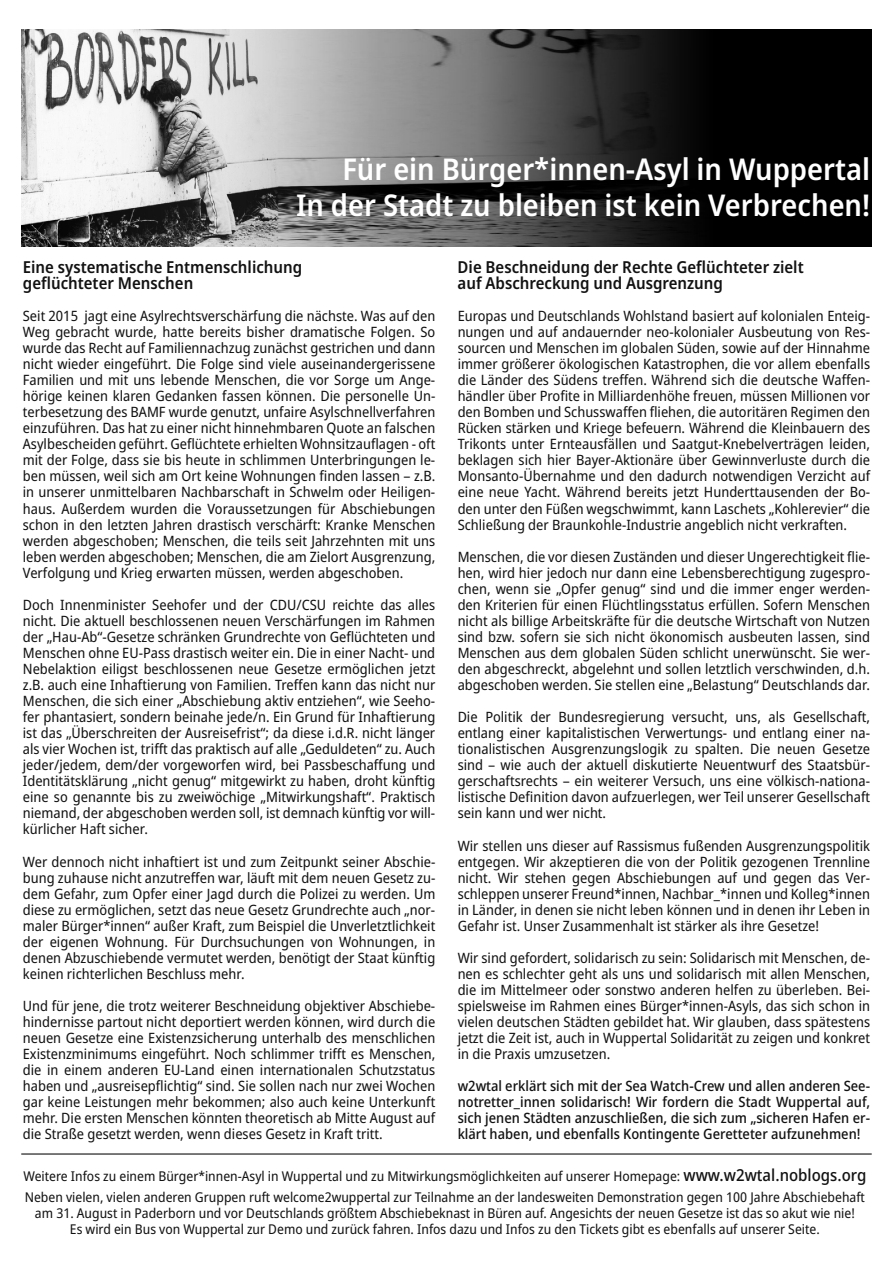
<style>
.page{position:relative;width:893px;height:1263px;background:#fff}
.page>*{position:absolute;margin:0;border:0;box-sizing:border-box;transform-origin:0 0}
.t1{font:600 semi-condensed 30px/36px "Noto Sans";color:#fff;text-align:right}
.t2{font:600 semi-condensed 16.5px/16px "Noto Sans";color:#121212}
.t3{font:semi-condensed 14.25px/16px "Noto Sans";color:#121212;text-align:justify}
.t4{font:500 semi-condensed 14.25px/16px "Noto Sans";color:#121212;text-align:justify}
.t5{font:semi-condensed 13.5px/21px "Noto Sans";color:#121212}
.s1{font-weight:500;font-size:16.5px}
</style>
<div class="page">
<img style="left:21px;top:30px;width:851px;height:216px">
<hr style="left:21px;top:1153px;width:851px;height:1px;background:#121212">
<h1 class="t1" style="left:296px;top:152px;width:576px">Für ein Bürger*innen-Asyl in Wuppertal<br>In der Stadt zu bleiben ist kein Verbrechen!</h1>
<p class="t2" style="left:458px;top:259px;width:348px">Die Beschneidung der Rechte Geflüchteter zielt auf Abschreckung und Ausgrenzung</p>
<p class="t3" style="left:458px;top:308px;width:414px">Europas und Deutschlands Wohlstand basiert auf kolonialen Enteig&shy;nungen und auf andauernder neo-kolonialer Ausbeutung von Res&shy;sourcen und Menschen im globalen Süden, sowie auf der Hinnahme immer größerer ökologischen Katastrophen, die vor allem ebenfalls die Länder des Südens treffen. Während sich die deutsche Waffen&shy;händler über Profite in Milliardenhöhe freuen, müssen Millionen vor den Bomben und Schusswaffen fliehen, die autoritären Regimen den Rücken stärken und Kriege befeuern. Während die Kleinbauern des Trikonts unter Ernteausfällen und Saatgut-Knebelverträgen leiden, beklagen sich hier Bayer-Aktionäre über Gewinnverluste durch die Monsanto-Übernahme und den dadurch notwendigen Verzicht auf eine neue Yacht. Während bereits jetzt Hunderttausenden der Bo&shy;den unter den Füßen wegschwimmt, kann Laschets „Kohlerevier“ die Schließung der Braunkohle-Industrie angeblich nicht verkraften.</p>
<p class="t3" style="left:458px;top:549px;width:414px">Menschen, die vor diesen Zuständen und dieser Ungerechtigkeit flie&shy;hen, wird hier jedoch nur dann eine Lebensberechtigung zugespro&shy;chen, wenn sie „Opfer genug“ sind und die immer enger werden&shy;den Kriterien für einen Flüchtlingsstatus erfüllen. Sofern Menschen nicht als billige Arbeitskräfte für die deutsche Wirtschaft von Nutzen sind bzw. sofern sie sich nicht ökonomisch ausbeuten lassen, sind Menschen aus dem globalen Süden schlicht unerwünscht. Sie wer&shy;den abgeschreckt, abgelehnt und sollen letztlich verschwinden, d.h. abgeschoben werden. Sie stellen eine „Belastung“ Deutschlands dar.</p>
<p class="t3" style="left:458px;top:709px;width:414px">Die Politik der Bundesregierung versucht, uns, als Gesellschaft, entlang einer kapitalistischen Verwertungs- und entlang einer na&shy;tionalistischen Ausgrenzungslogik zu spalten. Die neuen Gesetze sind – wie auch der aktuell diskutierte Neuentwurf des Staatsbür&shy;gerschaftsrechts – ein weiterer Versuch, uns eine völkisch-nationa&shy;listische Definition davon aufzuerlegen, wer Teil unserer Gesellschaft sein kann und wer nicht.</p>
<p class="t3" style="left:458px;top:838px;width:414px">Wir stellen uns dieser auf Rassismus fußenden Ausgrenzungspolitik entgegen. Wir akzeptieren die von der Politik gezogenen Trennline nicht. Wir stehen gegen Abschiebungen auf und gegen das Ver&shy;schleppen unserer Freund*innen, Nachbar_*innen und Kolleg*innen in Länder, in denen sie nicht leben können und in denen ihr Leben in Gefahr ist. Unser Zusammenhalt ist stärker als ihre Gesetze!</p>
<p class="t3" style="left:458px;top:950px;width:414px">Wir sind gefordert, solidarisch zu sein: Solidarisch mit Menschen, de&shy;nen es schlechter geht als uns und solidarisch mit allen Menschen, die im Mittelmeer oder sonstwo anderen helfen zu überleben. Bei&shy;spielsweise im Rahmen eines Bürger*innen-Asyls, das sich schon in vielen deutschen Städten gebildet hat. Wir glauben, dass spätestens jetzt die Zeit ist, auch in Wuppertal Solidarität zu zeigen und konkret in die Praxis umzusetzen.</p>
<p class="t4" style="left:458px;top:1078px;width:414px">w2wtal erklärt sich mit der Sea Watch-Crew und allen anderen See&shy;notretter_innen solidarisch! Wir fordern die Stadt Wuppertal auf, sich jenen Städten anzuschließen, die sich zum „sicheren Hafen er&shy;klärt haben, und ebenfalls Kontingente Geretteter aufzunehmen!</p>
<p class="t5" style="left:23px;top:1166px;width:844px">Weitere Infos zu einem Bürger*innen-Asyl in Wuppertal und zu Mitwirkungsmöglichkeiten auf unserer Homepage: <span class="s1">www.w2wtal.noblogs.org<br></span>Neben vielen, vielen anderen Gruppen ruft welcome2wuppertal zur Teilnahme an der landesweiten Demonstration gegen 100 Jahre Abschiebehaft</p>
<p class="t5" style="left:35px;top:1205px;width:821px;line-height:16.2px;text-align:center">am 31. August in Paderborn und vor Deutschlands größtem Abschiebeknast in Büren auf. Angesichts der neuen Gesetze ist das so akut wie nie!<br>Es wird ein Bus von Wuppertal zur Demo und zurück fahren. Infos dazu und Infos zu den Tickets gibt es ebenfalls auf unserer Seite.</p>
<p class="t2" style="left:23px;top:259px;width:281px">Eine systematische Entmenschlichung geflüchteter Menschen</p>
<p class="t3" style="left:23px;top:308px;width:414px">Seit 2015 jagt eine Asylrechtsverschärfung die nächste. Was auf den Weg gebracht wurde, hatte bereits bisher dramatische Folgen. So wurde das Recht auf Familiennachzug zunächst gestrichen und dann nicht wieder eingeführt. Die Folge sind viele auseinandergerissene Familien und mit uns lebende Menschen, die vor Sorge um Ange&shy;hörige keinen klaren Gedanken fassen können. Die personelle Un&shy;terbesetzung des BAMF wurde genutzt, unfaire Asylschnellverfahren einzuführen. Das hat zu einer nicht hinnehmbaren Quote an falschen Asylbescheiden geführt. Geflüchtete erhielten Wohnsitzauflagen - oft mit der Folge, dass sie bis heute in schlimmen Unterbringungen le&shy;ben müssen, weil sich am Ort keine Wohnungen finden lassen – z.B. in unserer unmittelbaren Nachbarschaft in Schwelm oder Heiligen&shy;haus. Außerdem wurden die Voraussetzungen für Abschiebungen schon in den letzten Jahren drastisch verschärft: Kranke Menschen werden abgeschoben; Menschen, die teils seit Jahrzehnten mit uns leben werden abgeschoben; Menschen, die am Zielort Ausgrenzung, Verfolgung und Krieg erwarten müssen, werden abgeschoben.</p>
<p class="t3" style="left:23px;top:597px;width:414px">Doch Innenminister Seehofer und der CDU/CSU reichte das alles nicht. Die aktuell beschlossenen neuen Verschärfungen im Rahmen der „Hau-Ab“-Gesetze schränken Grundrechte von Geflüchteten und Menschen ohne EU-Pass drastisch weiter ein. Die in einer Nacht- und Nebelaktion eiligst beschlossenen neue Gesetze ermöglichen jetzt z.B. auch eine Inhaftierung von Familien. Treffen kann das nicht nur Menschen, die sich einer „Abschiebung aktiv entziehen“, wie Seeho&shy;fer phantasiert, sondern beinahe jede/n. Ein Grund für Inhaftierung ist das „Überschreiten der Ausreisefrist“; da diese i.d.R. nicht länger als vier Wochen ist, trifft das praktisch auf alle „Geduldeten“ zu. Auch jeder/jedem, dem/der vorgeworfen wird, bei Passbeschaffung und Identitätsklärung „nicht genug“ mitgewirkt zu haben, droht künftig eine so genannte bis zu zweiwöchige „Mitwirkungshaft“. Praktisch niemand, der abgeschoben werden soll, ist demnach künftig vor will&shy;kürlicher Haft sicher.</p>
<p class="t3" style="left:23px;top:854px;width:414px">Wer dennoch nicht inhaftiert ist und zum Zeitpunkt seiner Abschie&shy;bung zuhause nicht anzutreffen war, läuft mit dem neuen Gesetz zu&shy;dem Gefahr, zum Opfer einer Jagd durch die Polizei zu werden. Um diese zu ermöglichen, setzt das neue Gesetz Grundrechte auch „nor&shy;maler Bürger*innen“ außer Kraft, zum Beispiel die Unverletztlichkeit der eigenen Wohnung. Für Durchsuchungen von Wohnungen, in denen Abzuschiebende vermutet werden, benötigt der Staat künftig keinen richterlichen Beschluss mehr.</p>
<p class="t3" style="left:23px;top:998px;width:414px">Und für jene, die trotz weiterer Beschneidung objektiver Abschiebe&shy;hindernisse partout nicht deportiert werden können, wird durch die neuen Gesetze eine Existenzsicherung unterhalb des menschlichen Existenzminimums eingeführt. Noch schlimmer trifft es Menschen, die in einem anderen EU-Land einen internationalen Schutzstatus haben und „ausreisepflichtig“ sind. Sie sollen nach nur zwei Wochen gar keine Leistungen mehr bekommen; also auch keine Unterkunft mehr. Die ersten Menschen könnten theoretisch ab Mitte August auf die Straße gesetzt werden, wenn dieses Gesetz in Kraft tritt.</p>
</div>
